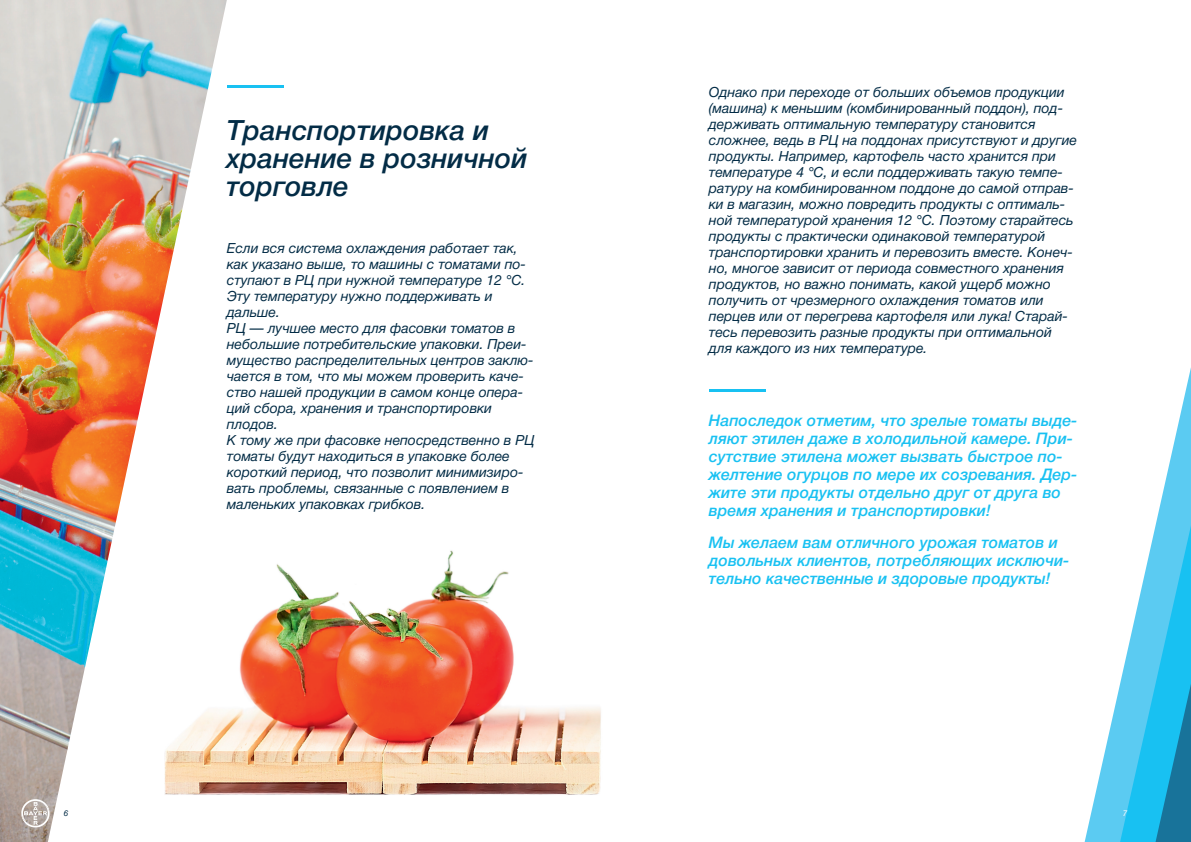
<style>
.page{position:relative;width:1191px;height:842px;background:#fff}
.page>*{position:absolute;margin:0;border:0;box-sizing:border-box;transform-origin:0 0}
.t1{font:500 28px/28px "Helvetica Neue";color:#032c46}
.t2{font:italic 500 16px/18px "Helvetica Neue";color:#18c1f2}
.t3{font:italic 14px/16px "Helvetica Neue Cyr";color:#032c46}
.t4{font:italic 8px "Helvetica Neue Cyr";color:#032c46}
.t5{font:italic 8px "Helvetica Neue Cyr";color:#fff}
</style>
<div class="page">
<img style="left:227px;top:550px;width:374px;height:245px">
<img style="left:0;top:0;width:227px;height:842px">
<svg style="left:1084px;top:367px;width:107px;height:475px"></svg>
<svg style="left:1120px;top:525px;width:71px;height:317px;background:#4ec2e8"></svg>
<svg style="left:21px;top:799px;width:29px;height:28px"></svg>
<hr style="left:227px;top:85px;width:57px;height:3px;background:#18c1f2">
<hr style="left:709px;top:389px;width:56px;height:2px;background:#18c1f2">
<h1 class="t1" style="left:226px;top:116px;width:302px">Транспортировка и хранение в розничной торговле</h1>
<p class="t3" style="left:227px;top:240px;width:309px">Если вся система охлаждения работает так, как указано выше, то машины с томатами по&shy;ступают в РЦ при нужной температуре 12 °C.<br>Эту температуру нужно поддерживать и дальше.<br>РЦ — лучшее место для фасовки томатов в небольшие потребительские упаковки. Преи&shy;мущество распределительных центров заклю&shy;чается в том, что мы можем проверить каче&shy;ство нашей продукции в самом конце опера&shy;ций сбора, хранения и транспортировки плодов.<br>К тому же при фасовке непосредственно в РЦ томаты будут находиться в упаковке более короткий период, что позволит минимизиро&shy;вать проблемы, связанные с появлением в маленьких упаковках грибков.</p>
<p class="t3" style="left:709px;top:84px;width:369px">Однако при переходе от больших объемов продукции (машина) к меньшим (комбинированный поддон), под&shy;держивать оптимальную температуру становится сложнее, ведь в РЦ на поддонах присутствуют и другие продукты. Например, картофель часто хранится при температуре 4 °C, и если поддерживать такую темпе&shy;ратуру на комбинированном поддоне до самой отправ&shy;ки в магазин, можно повредить продукты с оптималь&shy;ной температурой хранения 12 °C. Поэтому старайтесь продукты с практически одинаковой температурой транспортировки хранить и перевозить вместе. Конеч&shy;но, многое зависит от периода совместного хранения продуктов, но важно понимать, какой ущерб можно получить от чрезмерного охлаждения томатов или перцев или от перегрева картофеля или лука! Старай&shy;тесь перевозить разные продукты при оптимальной для каждого из них температуре.</p>
<p class="t2" style="left:709px;top:412px;width:370px">Напоследок отметим, что зрелые томаты выде&shy;ляют этилен даже в холодильной камере. При&shy;сутствие этилена может вызвать быстрое по&shy;желтение огурцов по мере их созревания. Дер&shy;жите эти продукты отдельно друг от друга во время хранения и транспортировки!</p>
<p class="t2" style="left:709px;top:533px;width:362px">Мы желаем вам отличного урожая томатов и довольных клиентов, потребляющих исключи&shy;тельно качественные и здоровые продукты!</p>
<p class="t4" style="left:64px;top:809px;width:6px">6</p>
<p class="t5" style="left:1122px;top:809px;width:6px">7</p>
</div>
